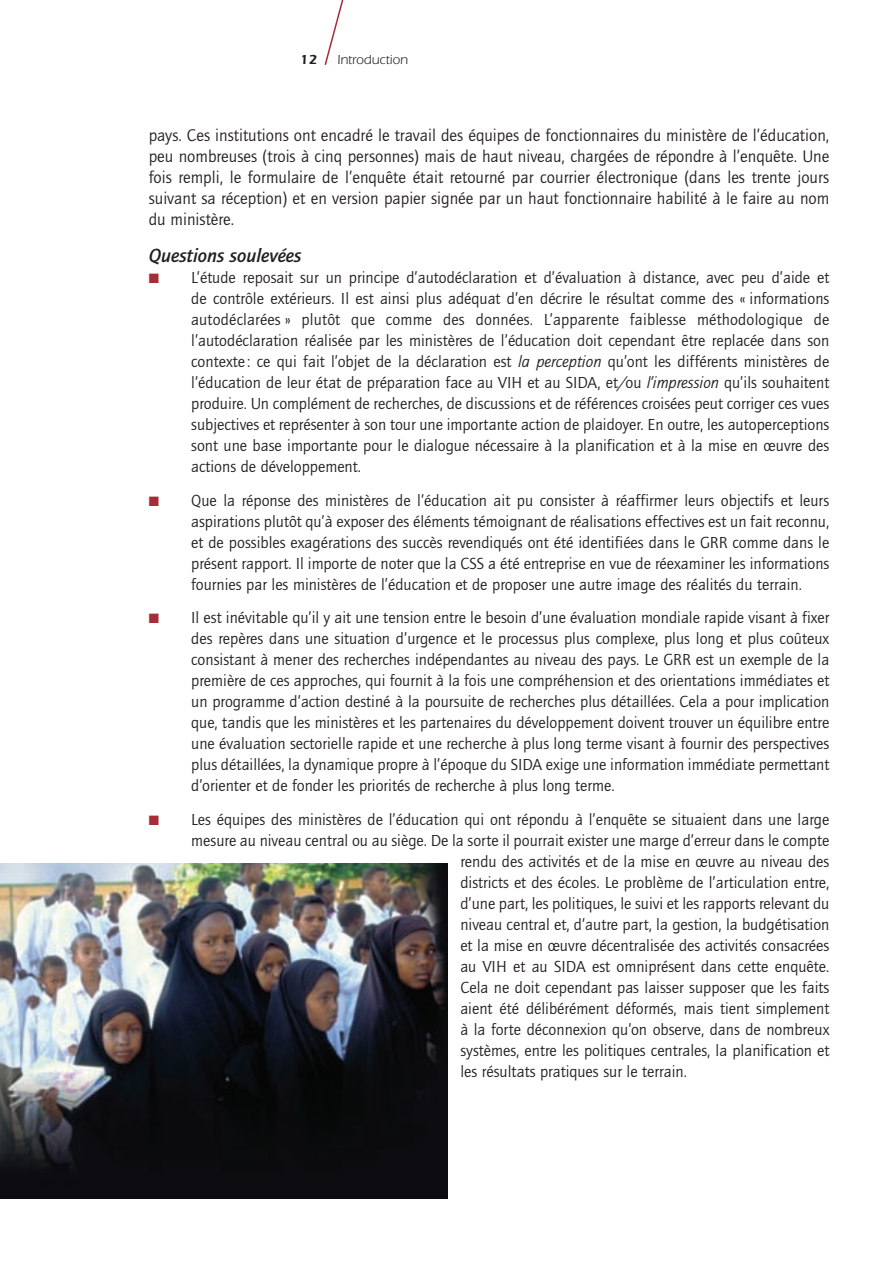
<style>
.page{position:relative;width:893px;height:1263px;background:#fff}
.page>*{position:absolute;margin:0;border:0;box-sizing:border-box;transform-origin:0 0}
.t1{font:italic 700 19.5px "Quay Itc T";color:#231f20}
.t2{font:17.25px/21px "Quay Itc T";color:#231f20;text-align:justify}
.t3{font:16.5px/21px "Quay Itc T";color:#231f20;text-align:justify}
.t4{font:13.5px "Itc Eras";color:#231f20}
.t5{font:600 13.5px "Itc Eras";color:#231f20}
.s1{color:#a42d37}
.s2{font-style:italic}
</style>
<div class="page">
<svg style="left:324px;top:0;width:20px;height:65px"></svg>
<img style="left:0;top:863px;width:447px;height:335px">
<p class="t5" style="left:300px;top:54px;width:19px">12</p>
<p class="t4" style="left:337px;top:54px;width:72px">Introduction</p>
<p class="t2" style="left:149px;top:126px;width:682px">pays. Ces institutions ont encadré le travail des équipes de fonctionnaires du ministère de l’éducation, peu nombreuses (trois à cinq personnes) mais de haut niveau, chargées de répondre à l’enquête. Une fois rempli, le formulaire de l’enquête était retourné par courrier électronique (dans les trente jours suivant sa réception) et en version papier signée par un haut fonctionnaire habilité à le faire au nom du ministère.</p>
<p class="t1" style="left:149px;top:248px;width:154px">Questions soulevées</p>
<p class="t3" style="left:191px;top:268px;width:639px;text-indent:-43px"><span class="s1">■</span> L’étude reposait sur un principe d’autodéclaration et d’évaluation à distance, avec peu d’aide et de contrôle extérieurs. Il est ainsi plus adéquat d’en décrire le résultat comme des « informations autodéclarées » plutôt que comme des données. L’apparente faiblesse méthodologique de l’autodéclaration réalisée par les ministères de l’éducation doit cependant être replacée dans son contexte : ce qui fait l’objet de la déclaration est <span class="s2">la perception</span> qu’ont les différents ministères de l’éducation de leur état de préparation face au VIH et au SIDA, et/ou <span class="s2">l’impression</span> qu’ils souhaitent produire. Un complément de recherches, de discussions et de références croisées peut corriger ces vues subjectives et représenter à son tour une importante action de plaidoyer. En outre, les autoperceptions sont une base importante pour le dialogue nécessaire à la planification et à la mise en œuvre des actions de développement.</p>
<p class="t3" style="left:191px;top:491px;width:639px;text-indent:-43px"><span class="s1">■</span> Que la réponse des ministères de l’éducation ait pu consister à réaffirmer leurs objectifs et leurs aspirations plutôt qu’à exposer des éléments témoignant de réalisations effectives est un fait reconnu, et de possibles exagérations des succès revendiqués ont été identifiées dans le GRR comme dans le présent rapport. Il importe de noter que la CSS a été entreprise en vue de réexaminer les informations fournies par les ministères de l’éducation et de proposer une autre image des réalités du terrain.</p>
<p class="t3" style="left:191px;top:609px;width:639px;text-indent:-43px"><span class="s1">■</span> Il est inévitable qu’il y ait une tension entre le besoin d’une évaluation mondiale rapide visant à fixer des repères dans une situation d’urgence et le processus plus complexe, plus long et plus coûteux consistant à mener des recherches indépendantes au niveau des pays. Le GRR est un exemple de la première de ces approches, qui fournit à la fois une compréhension et des orientations immédiates et un programme d’action destiné à la poursuite de recherches plus détaillées. Cela a pour implication que, tandis que les ministères et les partenaires du développement doivent trouver un équilibre entre une évaluation sectorielle rapide et une recherche à plus long terme visant à fournir des perspectives plus détaillées, la dynamique propre à l’époque du SIDA exige une information immédiate permettant d’orienter et de fonder les priorités de recherche à plus long terme.</p>
<p class="t3" style="left:149px;top:810px;width:682px"><span class="s1">■</span> Les équipes des ministères de l’éducation qui ont répondu à l’enquête se situaient dans une large</p>
<p class="t3" style="left:191px;top:831px;width:639px">mesure au niveau central ou au siège. De la sorte il pourrait exister une marge d’erreur dans le compte</p>
<p class="t3" style="left:460px;top:852px;width:370px">rendu des activités et de la mise en œuvre au niveau des</p>
<p class="t3" style="left:460px;top:873px;width:370px">districts et des écoles. Le problème de l’articulation entre,</p>
<p class="t3" style="left:460px;top:894px;width:370px">d’une part, les politiques, le suivi et les rapports relevant du</p>
<p class="t3" style="left:460px;top:915px;width:370px">niveau central et, d’autre part, la gestion, la budgétisation</p>
<p class="t3" style="left:460px;top:936px;width:370px">et la mise en œuvre décentralisée des activités consacrées</p>
<p class="t3" style="left:460px;top:957px;width:370px">au VIH et au SIDA est omniprésent dans cette enquête.</p>
<p class="t3" style="left:460px;top:978px;width:370px">Cela ne doit cependant pas laisser supposer que les faits</p>
<p class="t3" style="left:460px;top:999px;width:370px">aient été délibérément déformés, mais tient simplement</p>
<p class="t3" style="left:460px;top:1020px;width:370px">à la forte déconnexion qu’on observe, dans de nombreux</p>
<p class="t3" style="left:460px;top:1041px;width:370px">systèmes, entre les politiques centrales, la planification et</p>
<p class="t3" style="left:460px;top:1062px;width:228px">les résultats pratiques sur le terrain.</p>
</div>
